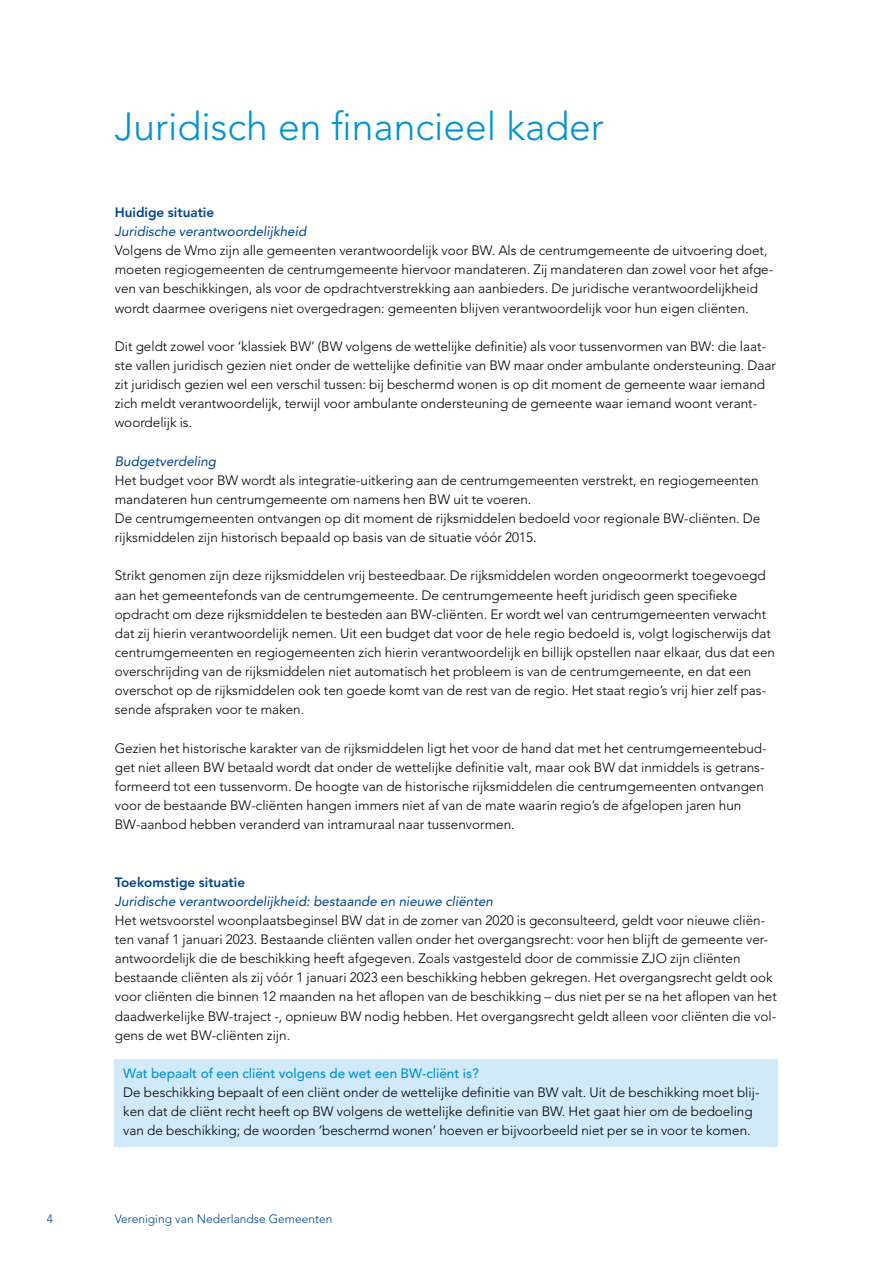
<style>
.page{position:relative;width:893px;height:1263px;background:#fff}
.page>*{position:absolute;margin:0;border:0;box-sizing:border-box;transform-origin:0 0}
.VNG_-_Titel_medium{font:300 39px "Avenir LT Std";color:#0093d3}
.VNG_-_Broodtekst{font:300 13.5px/19.2px "Avenir LT Std";color:#000}
.aceer{font:300 13.5px/19.2px "Avenir LT Std";color:#000}
.VNG_-_Tussenkop_2{font:italic 13.5px "Avenir LT Std";color:#048}
.aceer_kop{font:500 13.5px "Avenir LT Std";color:#0093d3}
.VNG_-_Tussenkop{font:800 13.5px "Avenir LT Std";color:#048}
.t1{font:300 12px "Avenir LT Std";color:#048}
</style>
<div class="page">
<div style="left:115px;top:1059px;width:663px;height:31px;background:#d1eaf9"></div>
<div style="left:115px;top:1078px;width:663px;height:69px;background:#d1eaf9"></div>
<h1 class="VNG_-_Titel_medium" style="left:115px;top:104px;width:491px">Juridisch en financieel kader</h1>
<h2 class="VNG_-_Tussenkop" style="left:115px;top:204px;width:101px">Huidige situatie</h2>
<h3 class="VNG_-_Tussenkop_2" style="left:115px;top:223px;width:193px">Juridische verantwoordelijkheid</h3>
<p class="VNG_-_Broodtekst" style="left:115px;top:241px;width:660px">Volgens de Wmo zijn alle gemeenten verantwoordelijk voor BW. Als de centrumgemeente de uitvoering doet, moeten regiogemeenten de centrumgemeente hiervoor mandateren. Zij mandateren dan zowel voor het afge&shy;ven van beschikkingen, als voor de opdrachtverstrekking aan aanbieders. De juridische verantwoordelijkheid wordt daarmee overigens niet overgedragen: gemeenten blijven verantwoordelijk voor hun eigen cliënten.</p>
<p class="VNG_-_Broodtekst" style="left:115px;top:337px;width:662px">Dit geldt zowel voor ‘klassiek BW’ (BW volgens de wettelijke definitie) als voor tussenvormen van BW: die laat&shy;ste vallen juridisch gezien niet onder de wettelijke definitie van BW maar onder ambulante ondersteuning. Daar zit juridisch gezien wel een verschil tussen: bij beschermd wonen is op dit moment de gemeente waar iemand zich meldt verantwoordelijk, terwijl voor ambulante ondersteuning de gemeente waar iemand woont verant&shy;woordelijk is.</p>
<h3 class="VNG_-_Tussenkop_2" style="left:115px;top:453px;width:103px">Budgetverdeling</h3>
<p class="VNG_-_Broodtekst" style="left:115px;top:471px;width:645px">Het budget voor BW wordt als integratie-uitkering aan de centrumgemeenten verstrekt, en regiogemeenten mandateren hun centrumgemeente om namens hen BW uit te voeren.</p>
<p class="VNG_-_Broodtekst" style="left:115px;top:509px;width:647px">De centrumgemeenten ontvangen op dit moment de rijksmiddelen bedoeld voor regionale BW-cliënten. De rijksmiddelen zijn historisch bepaald op basis van de situatie vóór 2015.</p>
<p class="VNG_-_Broodtekst" style="left:115px;top:566px;width:662px">Strikt genomen zijn deze rijksmiddelen vrij besteedbaar. De rijksmiddelen worden ongeoormerkt toegevoegd aan het gemeentefonds van de centrumgemeente. De centrumgemeente heeft juridisch geen specifieke opdracht om deze rijksmiddelen te besteden aan BW-cliënten. Er wordt wel van centrumgemeenten verwacht dat zij hierin verantwoordelijk nemen. Uit een budget dat voor de hele regio bedoeld is, volgt logischerwijs dat centrumgemeenten en regiogemeenten zich hierin verantwoordelijk en billijk opstellen naar elkaar, dus dat een overschrijding van de rijksmiddelen niet automatisch het probleem is van de centrumgemeente, en dat een overschot op de rijksmiddelen ook ten goede komt van de rest van de regio. Het staat regio’s vrij hier zelf pas&shy;sende afspraken voor te maken.</p>
<p class="VNG_-_Broodtekst" style="left:115px;top:738px;width:653px">Gezien het historische karakter van de rijksmiddelen ligt het voor de hand dat met het centrumgemeentebud&shy;get niet alleen BW betaald wordt dat onder de wettelijke definitie valt, maar ook BW dat inmiddels is getrans&shy;formeerd tot een tussenvorm. De hoogte van de historische rijksmiddelen die centrumgemeenten ontvangen voor de bestaande BW-cliënten hangen immers niet af van de mate waarin regio’s de afgelopen jaren hun BW-aanbod hebben veranderd van intramuraal naar tussenvormen.</p>
<h2 class="VNG_-_Tussenkop" style="left:115px;top:874px;width:132px">Toekomstige situatie</h2>
<h3 class="VNG_-_Tussenkop_2" style="left:115px;top:893px;width:380px">Juridische verantwoordelijkheid: bestaande en nieuwe cliënten</h3>
<p class="VNG_-_Broodtekst" style="left:115px;top:911px;width:664px">Het wetsvoorstel woonplaatsbeginsel BW dat in de zomer van 2020 is geconsulteerd, geldt voor nieuwe cliën&shy;ten vanaf 1 januari 2023. Bestaande cliënten vallen onder het overgangsrecht: voor hen blijft de gemeente ver&shy;antwoordelijk die de beschikking heeft afgegeven. Zoals vastgesteld door de commissie ZJO zijn cliënten bestaande cliënten als zij vóór 1 januari 2023 een beschikking hebben gekregen. Het overgangsrecht geldt ook voor cliënten die binnen 12 maanden na het aflopen van de beschikking – dus niet per se na het aflopen van het daadwerkelijke BW-traject -, opnieuw BW nodig hebben. Het overgangsrecht geldt alleen voor cliënten die vol&shy;gens de wet BW-cliënten zijn.</p>
<h2 class="aceer_kop" style="left:123px;top:1065px;width:357px">Wat bepaalt of een cliënt volgens de wet een BW-cliënt is?</h2>
<p class="aceer" style="left:123px;top:1083px;width:638px">De beschikking bepaalt of een cliënt onder de wettelijke definitie van BW valt. Uit de beschikking moet blij&shy;ken dat de cliënt recht heeft op BW volgens de wettelijke definitie van BW. Het gaat hier om de bedoeling van de beschikking; de woorden ‘beschermd wonen’ hoeven er bijvoorbeeld niet per se in voor te komen.</p>
<p class="t1" style="left:47px;top:1211px;width:8px">4</p>
<p class="t1" style="left:115px;top:1211px;width:219px">Vereniging van Nederlandse Gemeenten</p>
</div>
